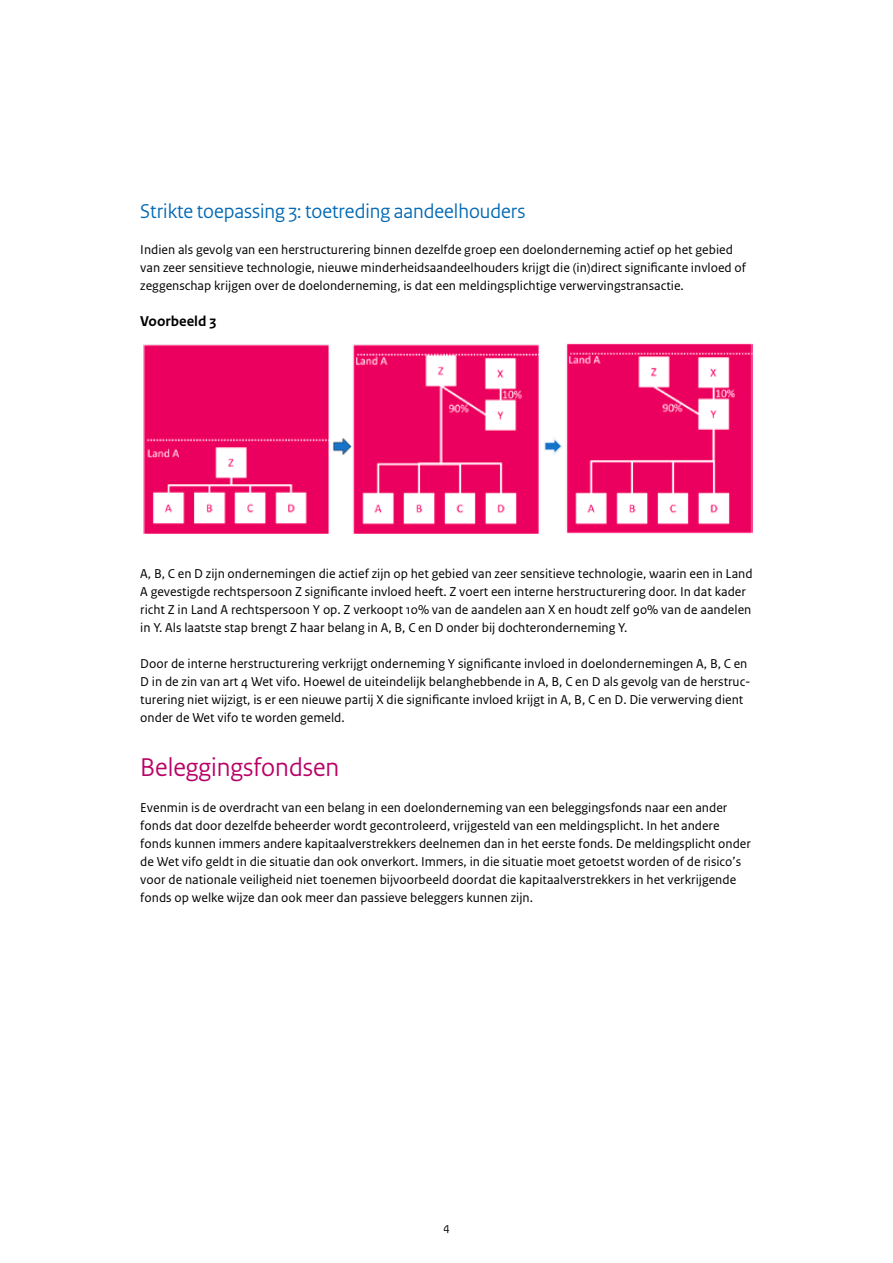
<style>
.page{position:relative;width:893px;height:1263px;background:#fff}
.page>*{position:absolute;margin:0;border:0;box-sizing:border-box;transform-origin:0 0}
.t1{font:27px "Rijksoverheid Sans Heading";color:#b90066}
.t2{font:21px "Rijksoverheid Sans Heading";color:#0068b3}
.t3{font:700 15px "Rijksoverheid Sans Text";color:#000}
.t4{font:13.5px/18px "Rijksoverheid Sans Text";color:#000}
.t5{font:12px "Rijksoverheid Sans Text";color:#000}
</style>
<div class="page">
<img style="left:143px;top:344px;width:610px;height:190px">
<h2 class="t2" style="left:140px;top:199px;width:387px">Strikte toepassing 3: toetreding aandeelhouders</h2>
<p class="t4" style="left:140px;top:241px;width:607px">Indien als gevolg van een herstructurering binnen dezelfde groep een doelonderneming actief op het gebied van zeer sensitieve technologie, nieuwe minderheidsaandeelhouders krijgt die (in)direct significante invloed of zeggenschap krijgen over de doelonderneming, is dat een meldingsplichtige verwervingstransactie.</p>
<p class="t3" style="left:140px;top:312px;width:78px">Voorbeeld 3</p>
<p class="t4" style="left:140px;top:565px;width:614px">A, B, C en D zijn ondernemingen die actief zijn op het gebied van zeer sensitieve technologie, waarin een in Land A gevestigde rechtspersoon Z significante invloed heeft. Z voert een interne herstructurering door. In dat kader richt Z in Land A rechtspersoon Y op. Z verkoopt 10% van de aandelen aan X en houdt zelf 90% van de aandelen in Y. Als laatste stap brengt Z haar belang in A, B, C en D onder bij dochteronderneming Y.</p>
<p class="t4" style="left:140px;top:655px;width:612px">Door de interne herstructurering verkrijgt onderneming Y significante invloed in doelondernemingen A, B, C en D in de zin van art 4 Wet vifo. Hoewel de uiteindelijk belanghebbende in A, B, C en D als gevolg van de herstruc&shy;turering niet wijzigt, is er een nieuwe partij X die significante invloed krijgt in A, B, C en D. Die verwerving dient onder de Wet vifo te worden gemeld.</p>
<h1 class="t1" style="left:140px;top:751px;width:200px">Beleggingsfondsen</h1>
<p class="t4" style="left:140px;top:799px;width:612px">Evenmin is de overdracht van een belang in een doelonderneming van een beleggingsfonds naar een ander fonds dat door dezelfde beheerder wordt gecontroleerd, vrijgesteld van een meldingsplicht. In het andere fonds kunnen immers andere kapitaalverstrekkers deelnemen dan in het eerste fonds. De meldingsplicht onder de Wet vifo geldt in die situatie dan ook onverkort. Immers, in die situatie moet getoetst worden of de risico’s voor de nationale veiligheid niet toenemen bijvoorbeeld doordat die kapitaalverstrekkers in het verkrijgende fonds op welke wijze dan ook meer dan passieve beleggers kunnen zijn.</p>
<p class="t5" style="left:443px;top:1220px;width:8px">4</p>
</div>
